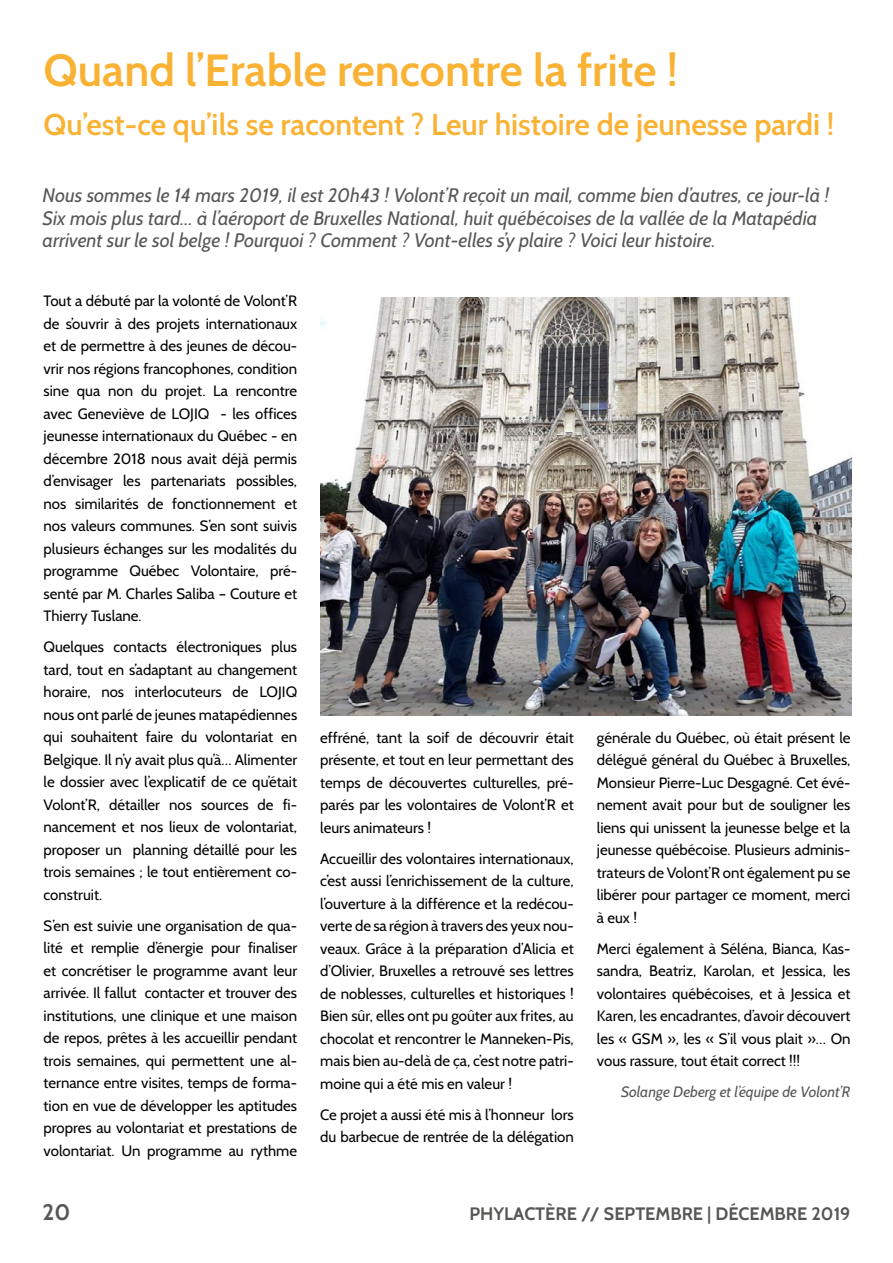
<style>
.page{position:relative;width:893px;height:1263px;background:#fff}
.page>*{position:absolute;margin:0;border:0;box-sizing:border-box;transform-origin:0 0}
.t1{font:600 45px "Cabin";color:#f9b234}
.t2{font:600 30px "Cabin";color:#f9b234}
.t3{font:700 22.5px "Cabin";color:#575756}
.t4{font:italic 19.5px/22.5px "Cabin";color:#575756}
.t5{font:700 18px "Cabin";color:#575756}
.t6{font:15px/22.5px "Cabin";color:#000;text-align:justify}
.t7{font:italic 15px "Cabin";color:#575756}
</style>
<div class="page">
<img style="left:320px;top:298px;width:531px;height:417px">
<h1 class="t1" style="left:44px;top:43px;width:636px">Quand l’Erable rencontre la frite !</h1>
<h2 class="t2" style="left:44px;top:106px;width:792px">Qu’est-ce qu’ils se racontent ? Leur histoire de jeunesse pardi !</h2>
<p class="t4" style="left:43px;top:184px;width:788px">Nous sommes le 14 mars 2019, il est 20h43 ! Volont’R reçoit un mail, comme bien d’autres, ce jour-là !<br>Six mois plus tard… à l’aéroport de Bruxelles National, huit québécoises de la vallée de la Matapédia arrivent sur le sol belge ! Pourquoi ? Comment ? Vont-elles s’y plaire ? Voici leur histoire.</p>
<p class="t6" style="left:44px;top:290px;width:255px">Tout a débuté par la volonté de Volont’R de s’ouvrir à des projets internationaux et de permettre à des jeunes de décou&shy;vrir nos régions francophones, condition sine qua non du projet. La rencontre avec Geneviève de LOJIQ - les offices jeunesse internationaux du Québec - en décembre 2018 nous avait déjà permis d’envisager les partenariats possibles, nos similarités de fonctionnement et nos valeurs communes. S’en sont suivis plusieurs échanges sur les modalités du programme Québec Volontaire, pré&shy;senté par M. Charles Saliba – Couture et Thierry Tuslane.</p>
<p class="t6" style="left:44px;top:636px;width:255px">Quelques contacts électroniques plus tard, tout en s’adaptant au changement horaire, nos interlocuteurs de LOJIQ nous ont parlé de jeunes matapédiennes qui souhaitent faire du volontariat en Belgique. Il n’y avait plus qu’à… Alimenter le dossier avec l’explicatif de ce qu’était Volont’R, détailler nos sources de fi&shy;nancement et nos lieux de volontariat, proposer un planning détaillé pour les trois semaines ; le tout entièrement co&shy;construit.</p>
<p class="t6" style="left:44px;top:914px;width:255px">S’en est suivie une organisation de qua&shy;lité et remplie d’énergie pour finaliser et concrétiser le programme avant leur arrivée. Il fallut contacter et trouver des institutions, une clinique et une maison de repos, prêtes à les accueillir pendant trois semaines, qui permettent une al&shy;ternance entre visites, temps de forma&shy;tion en vue de développer les aptitudes propres au volontariat et prestations de volontariat. Un programme au rythme</p>
<p class="t6" style="left:320px;top:726px;width:255px">effréné, tant la soif de découvrir était présente, et tout en leur permettant des temps de découvertes culturelles, pré&shy;parés par les volontaires de Volont’R et leurs animateurs !</p>
<p class="t6" style="left:320px;top:847px;width:255px">Accueillir des volontaires internationaux, c’est aussi l’enrichissement de la culture, l’ouverture à la différence et la redécou&shy;verte de sa région à travers des yeux nou&shy;veaux. Grâce à la préparation d’Alicia et d’Olivier, Bruxelles a retrouvé ses lettres de noblesses, culturelles et historiques !<br>Bien sûr, elles ont pu goûter aux frites, au chocolat et rencontrer le Manneken-Pis, mais bien au-delà de ça, c’est notre patri&shy;moine qui a été mis en valeur !</p>
<p class="t6" style="left:320px;top:1103px;width:255px">Ce projet a aussi été mis à l’honneur lors du barbecue de rentrée de la délégation</p>
<p class="t6" style="left:597px;top:726px;width:255px">générale du Québec, où était présent le délégué général du Québec à Bruxelles, Monsieur Pierre-Luc Desgagné. Cet évé&shy;nement avait pour but de souligner les liens qui unissent la jeunesse belge et la jeunesse québécoise. Plusieurs adminis&shy;trateurs de Volont’R ont également pu se libérer pour partager ce moment, merci à eux !</p>
<p class="t6" style="left:597px;top:937px;width:255px">Merci également à Séléna, Bianca, Kas&shy;sandra, Beatriz, Karolan, et Jessica, les volontaires québécoises, et à Jessica et Karen, les encadrantes, d’avoir découvert les « GSM », les « S’il vous plait »… On vous rassure, tout était correct !!!</p>
<p class="t7" style="left:621px;top:1083px;width:231px">Solange Deberg et l’équipe de Volont’R</p>
<h3 class="t3" style="left:43px;top:1199px;width:29px">20</h3>
<p class="t5" style="left:469px;top:1203px;width:382px">PHYLACTÈRE // SEPTEMBRE | DÉCEMBRE 2019</p>
</div>
